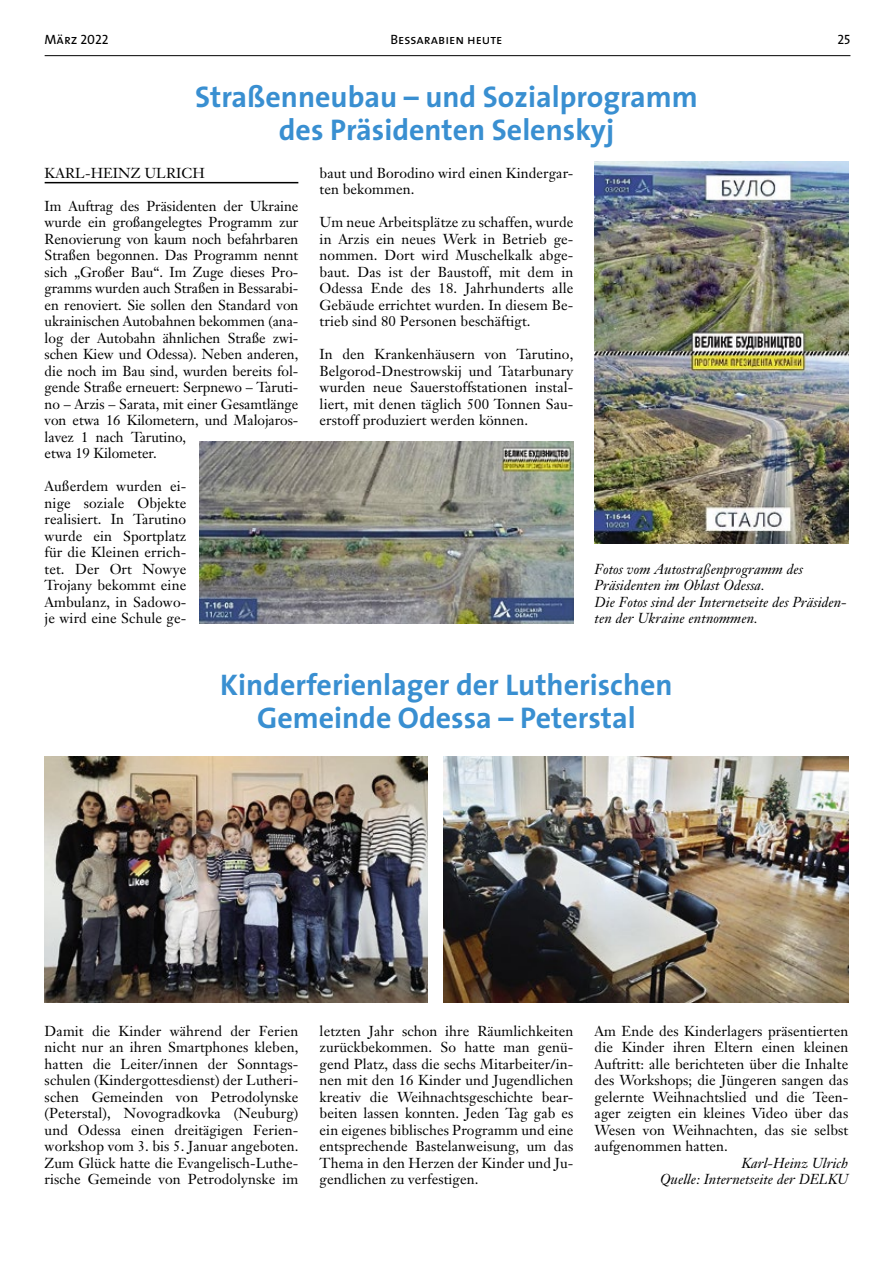
<style>
.page{position:relative;width:893px;height:1263px;background:#fff}
.page>*{position:absolute;margin:0;border:0;box-sizing:border-box;transform-origin:0 0}
.t1{font:700 30px/33px "The Sans";color:#398fd1;text-align:center}
.t2{font:14.25px/16.5px "Janson Text";letter-spacing:-.005em;color:#000;text-align:justify}
.t3{font:italic 14.25px/16.5px "Janson Text";letter-spacing:.005em;color:#000}
.t4{font:13.5px "The Sans Caps";color:#000}
</style>
<div class="page">
<hr style="left:45px;top:55px;width:805px;height:1px;background:#000">
<hr style="left:45px;top:182px;width:253px;height:1px;background:#000">
<img style="left:595px;top:161px;width:253px;height:383px">
<img style="left:199px;top:442px;width:374px;height:181px">
<img style="left:45px;top:757px;width:382px;height:246px">
<img style="left:443px;top:757px;width:405px;height:246px">
<p class="t4" style="left:45px;top:28px;width:65px">März 2022</p>
<p class="t4" style="left:391px;top:28px;width:113px">Bessarabien heute</p>
<p class="t4" style="left:837px;top:28px;width:15px">25</p>
<h1 class="t1" style="left:195px;top:79px;width:504px">Straßenneubau – und Sozialprogramm des Präsidenten Selenskyj</h1>
<p class="t2" style="left:45px;top:164px;width:162px">KARL-HEINZ ULRICH</p>
<p class="t2" style="left:45px;top:197px;width:255px;text-align:left">Im Auftrag des Präsidenten der Ukraine wurde ein großangelegtes Programm zur Renovierung von kaum noch befahrbaren Straßen begonnen. Das Programm nennt sich „Großer Bau“. Im Zuge dieses Pro&shy;gramms wurden auch Straßen in Bessarabi&shy;en renoviert. Sie sollen den Standard von ukrainischen Autobahnen bekommen (ana&shy;log der Autobahn ähnlichen Straße zwi&shy;schen Kiew und Odessa). Neben anderen, die noch im Bau sind, wurden bereits fol&shy;gende Straße erneuert: Serpnewo – Taruti&shy;no – Arzis – Sarata, mit einer Gesamtlänge von etwa 16 Kilometern, und Malojaros&shy;lavez 1 nach Tarutino,<br>etwa 19 Kilometer.</p>
<p class="t2" style="left:45px;top:478px;width:143px">Außerdem wurden ei&shy;nige soziale Objekte realisiert. In Tarutino wurde ein Sportplatz für die Kleinen errich&shy;tet. Der Ort Nowye Trojany bekommt eine Ambulanz, in Sadowo&shy;je wird eine Schule ge-</p>
<p class="t2" style="left:320px;top:164px;width:255px">baut und Borodino wird einen Kindergar&shy;ten bekommen.</p>
<p class="t2" style="left:320px;top:214px;width:255px">Um neue Arbeitsplätze zu schaffen, wurde in Arzis ein neues Werk in Betrieb ge&shy;nommen. Dort wird Muschelkalk abge&shy;baut. Das ist der Baustoff, mit dem in Odessa Ende des 18. Jahrhunderts alle Gebäude errichtet wurden. In diesem Be&shy;trieb sind 80 Personen beschäftigt.</p>
<p class="t2" style="left:320px;top:346px;width:255px">In den Krankenhäusern von Tarutino, Belgorod-Dnestrowskij und Tatarbunary wurden neue Sauerstoffstationen instal&shy;liert, mit denen täglich 500 Tonnen Sau&shy;erstoff produziert werden können.</p>
<p class="t3" style="left:595px;top:561px;width:254px">Fotos vom Autostraßenprogramm des Präsidenten im Oblast Odessa.<br>Die Fotos sind der Internetseite des Präsiden&shy;ten der Ukraine entnommen.</p>
<h1 class="t1" style="left:220px;top:667px;width:454px">Kinderferienlager der Lutherischen<br>Gemeinde Odessa – Peterstal</h1>
<p class="t2" style="left:45px;top:1022px;width:255px">Damit die Kinder während der Ferien nicht nur an ihren Smartphones kleben, hatten die Leiter/innen der Sonntags&shy;schulen (Kindergottesdienst) der Lutheri&shy;schen Gemeinden von Petrodolynske (Peterstal), Novogradkovka (Neuburg) und Odessa einen dreitägigen Ferien&shy;workshop vom 3. bis 5. Januar angeboten.<br>Zum Glück hatte die Evangelisch-Luthe&shy;rische Gemeinde von Petrodolynske im</p>
<p class="t2" style="left:320px;top:1022px;width:255px">letzten Jahr schon ihre Räumlichkeiten zurückbekommen. So hatte man genü&shy;gend Platz, dass die sechs Mitarbeiter/in&shy;nen mit den 16 Kinder und Jugendlichen kreativ die Weihnachtsgeschichte bear&shy;beiten lassen konnten. Jeden Tag gab es ein eigenes biblisches Programm und eine entsprechende Bastelanweisung, um das Thema in den Herzen der Kinder und Ju&shy;gendlichen zu verfestigen.</p>
<p class="t2" style="left:595px;top:1022px;width:255px">Am Ende des Kinderlagers präsentierten die Kinder ihren Eltern einen kleinen Auftritt: alle berichteten über die Inhalte des Workshops; die Jüngeren sangen das gelernte Weihnachtslied und die Teen&shy;ager zeigten ein kleines Video über das Wesen von Weihnachten, das sie selbst aufgenommen hatten.</p>
<p class="t3" style="left:660px;top:1155px;width:190px;text-align:right">Karl-Heinz Ulrich<br>Quelle: Internetseite der DELKU</p>
</div>
